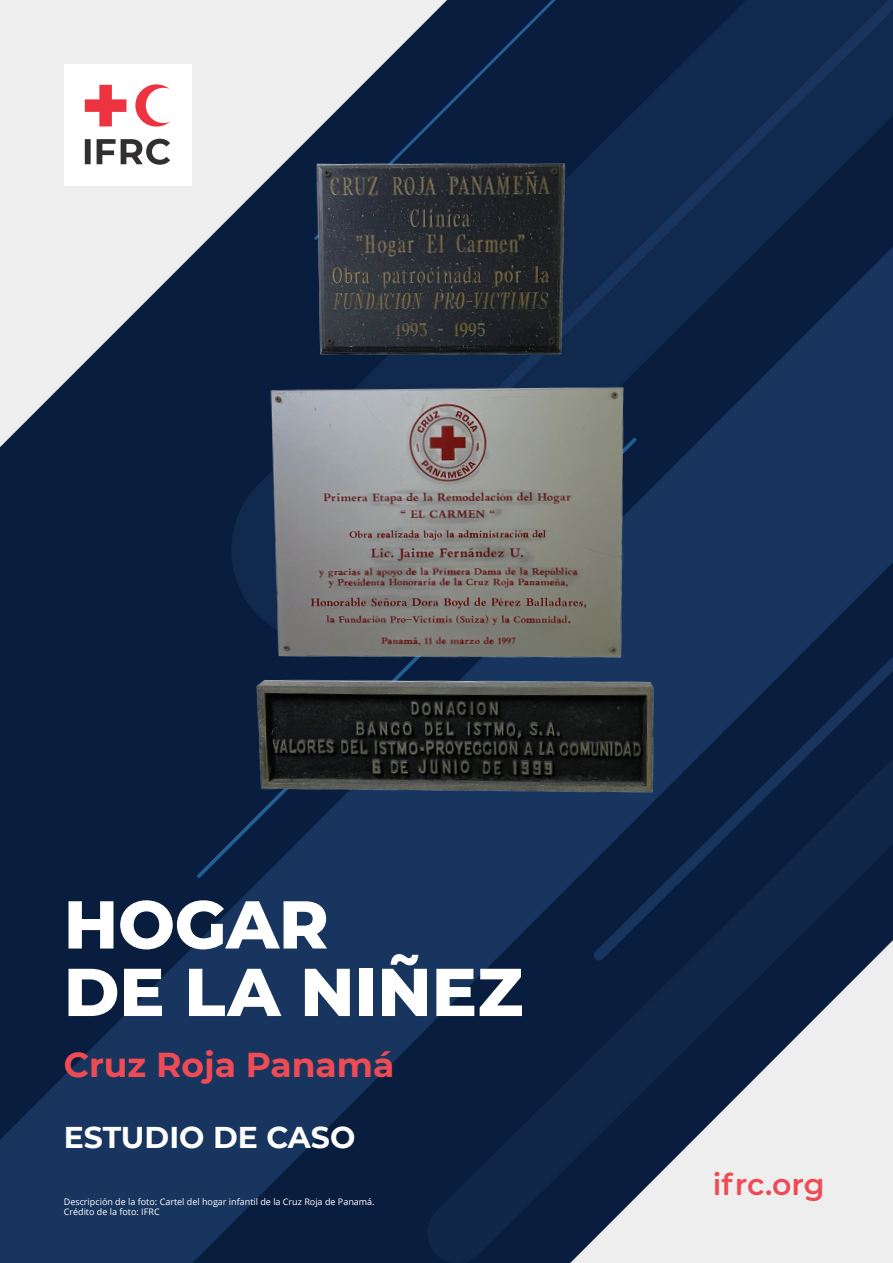
<style>
.page{position:relative;width:893px;height:1263px;background:#fff}
.page>*{position:absolute;margin:0;border:0;box-sizing:border-box;transform-origin:0 0}
.t1{font:800 67.5px/67.5px "Montserrat";letter-spacing:-.005em;color:#fff}
.t2{font:700 34.5px "Montserrat";color:#ef4b55}
.t3{font:700 30px "Montserrat";color:#fff}
.t4{font:600 30px "Montserrat";color:#ef4b55}
.t5{font:9px/10.8px "Open Sans";color:#fff}
</style>
<div class="page">
<img style="left:0;top:0;width:893px;height:1263px">
<div style="left:64px;top:64px;width:127px;height:122px;background:#fff"></div>
<svg style="left:85px;top:85px;width:41px;height:41px"></svg>
<svg style="left:135px;top:84px;width:35px;height:43px"></svg>
<svg style="left:85px;top:139px;width:85px;height:26px"></svg>
<img style="left:237px;top:137px;width:435px;height:670px">
<h1 class="t1" style="left:64px;top:887px;width:461px">HOGAR<br>DE LA NIÑEZ</h1>
<h2 class="t2" style="left:64px;top:1039px;width:332px">Cruz Roja Panamá</h2>
<h3 class="t3" style="left:64px;top:1116px;width:293px">ESTUDIO DE CASO</h3>
<p class="t5" style="left:64px;top:1196px;width:312px">Descripción de la foto: Cartel del hogar infantil de la Cruz Roja de Panamá.<br>Crédito de la foto: IFRC</p>
<h3 class="t4" style="left:713px;top:1163px;width:113px">ifrc.org</h3>
</div>
